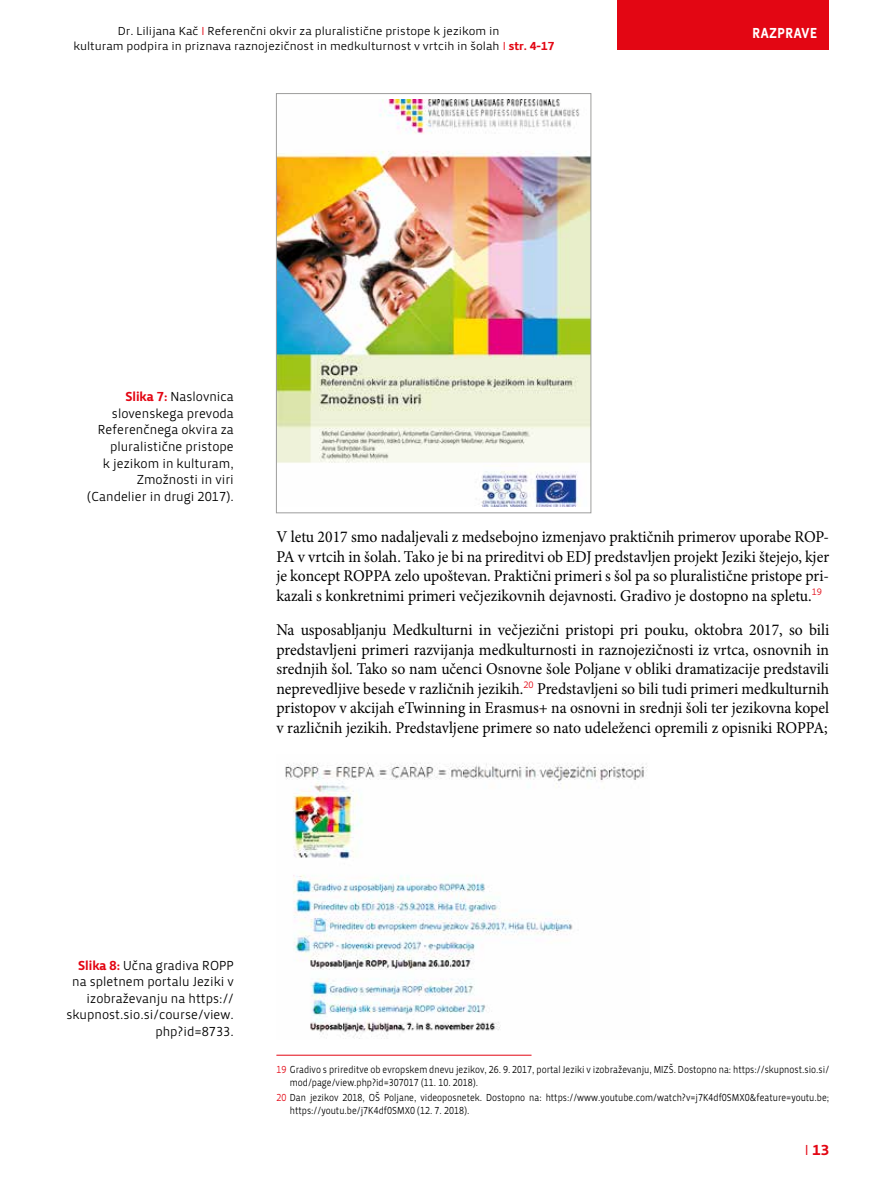
<style>
.page{position:relative;width:893px;height:1191px;background:#fff}
.page>*{position:absolute;margin:0;border:0;box-sizing:border-box;transform-origin:0 0}
.t1{font:16.5px/19.5px "Minion Pro";color:#000;text-align:justify;scale:.95 1}
.t2{font:15px "Priva Four Pro";letter-spacing:.05em;color:#fff;scale:.85 1}
.t3{font:15px "Priva Four Pro";color:#e30613}
.t4{font:13.5px/16.5px "Priva One Pro";color:#000;text-align:right;scale:.95 1}
.t5{font:12px/15px "Priva One Pro";color:#000}
.t6{font:10.5px/13.5px "Priva One Pro";color:#000;scale:.85 1}
.s1{color:#e30613}
.s2{font-family:"Priva Four Pro";color:#e30613}
.s3{font-family:"Priva One Pro"}
</style>
<div class="page">
<div style="left:617px;top:0;width:212px;height:50px;background:#e30613"></div>
<hr style="left:276px;top:1054px;width:255px;height:1px;background:#e30613">
<img style="left:278px;top:100px;width:311px;height:406px">
<div style="left:276px;top:93px;width:315px;height:420px;border:1px solid #9d9d9c"></div>
<img style="left:285px;top:762px;width:363px;height:277px">
<p class="t5" style="left:73px;top:23px;width:483px;text-indent:44px">Dr. Lilijana Kač <span class="s1">I</span> Referenčni okvir za pluralistične pristope k jezikom in<br>kulturam podpira in priznava raznojezičnost in medkulturnost v vrtcih in šolah <span class="s1">I</span> <span class="s2">str. 4-17</span></p>
<p class="t4" style="left:87px;top:389px;width:156px"><span class="s2">Slika 7:</span> Naslovnica slovenskega prevoda<br>Referenčnega okvira za pluralistične pristope<br>k jezikom in kulturam,<br>Zmožnosti in viri (Candelier in drugi 2017).</p>
<p class="t2" style="left:752px;top:23px;width:78px">RAZPRAVE</p>
<p class="t1" style="left:276px;top:527px;width:583px">V letu 2017 smo nadaljevali z medsebojno izmenjavo praktičnih primerov uporabe ROP-PA v vrtcih in šolah. Tako je bi na prireditvi ob EDJ predstavljen projekt Jeziki štejejo, kjer je koncept ROPPA zelo upoštevan. Praktični primeri s šol pa so pluralistične pristope pri&shy;kazali s konkretnimi primeri večjezikovnih dejavnosti. Gradivo je dostopno na spletu.<sup>19</sup></p>
<p class="t1" style="left:276px;top:620px;width:583px">Na usposabljanju Medkulturni in večjezični pristopi pri pouku, oktobra 2017, so bili predstavljeni primeri razvijanja medkulturnosti in raznojezičnosti iz vrtca, osnovnih in srednjih šol. Tako so nam učenci Osnovne šole Poljane v obliki dramatizacije predstavili neprevedljive besede v različnih jezikih.<sup>20</sup> Predstavljeni so bili tudi primeri medkulturnih pristopov v akcijah eTwinning in Erasmus+ na osnovni in srednji šoli ter jezikovna kopel v različnih jezikih. Predstavljene primere so nato udeleženci opremili z opisniki ROPPA;</p>
<p class="t4" style="left:66px;top:956px;width:178px"><span class="s2">Slika 8:</span> Učna gradiva ROPP na spletnem portalu Jeziki v izobraževanju na https:// skupnost.sio.si/course/view. php?id=8733.</p>
<p class="t6" style="left:290px;top:1062px;width:636px;text-indent:-14px"><span class="s1">19</span> Gradivo s prireditve ob evropskem dnevu jezikov, 26. 9. 2017, portal Jeziki v izobraževanju, MIZŠ. Dostopno na: https://skupnost.sio.si/ mod/page/view.php?id=307017 (11. 10. 2018).</p>
<p class="t6" style="left:290px;top:1090px;width:636px;text-indent:-14px"><span class="s1">20</span> Dan jezikov 2018, OŠ Poljane, videoposnetek. Dostopno na: https://www.youtube.com/watch?v=j7K4df0SMX0&amp;feature=youtu.be; https://youtu.be/j7K4df0SMX0 (12. 7. 2018).</p>
<p class="t3" style="left:805px;top:1140px;width:26px"><span class="s3">I</span> 13</p>
</div>
